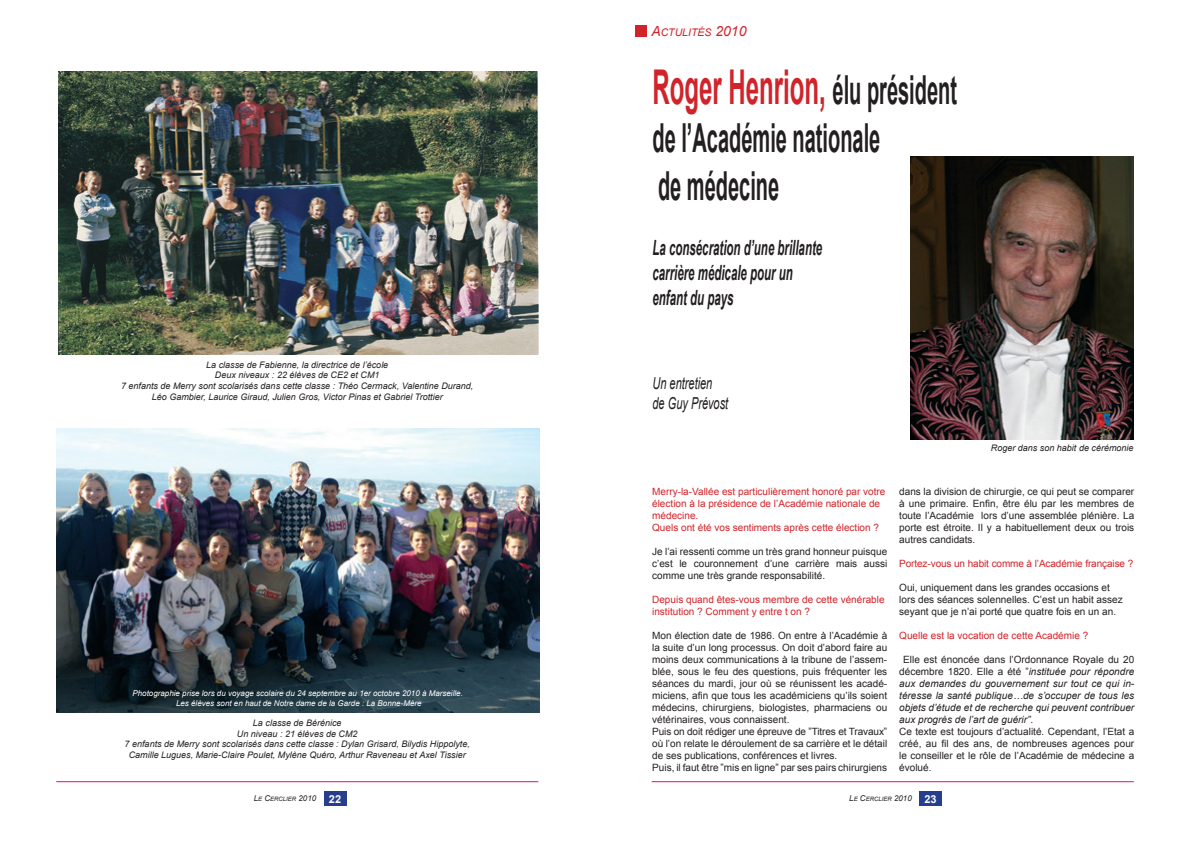
<style>
.page{position:relative;width:1191px;height:842px;background:#fff}
.page>*{position:absolute;margin:0;border:0;box-sizing:border-box;transform-origin:0 0}
.t1{font:700 48px "Arial";color:#d1232a;scale:.5 1}
.t2{font:700 40px/48px "Arial";color:#231f20;scale:.5 1}
.t3{font:italic 700 21px/25px "Arial Narrow";color:#231f20;scale:.67 1}
.t4{font:italic 16.5px/20px "Arial";color:#231f20;scale:.67 1}
.t5{font:italic 10.5px "Arial";color:#d1232a}
.t6{font:10px/12px "Arial";color:#231f20}
.t7{font:10px/12px "Arial";color:#d1232a}
.t8{font:italic 9px/10.8px "Arial";color:#231f20;text-align:center}
.t9{font:italic 8px/9.6px "Arial";color:#fff;text-align:center}
.t10{font:italic 6px "Arial";color:#231f20}
.s1{font-size:14px}
.s2{font-size:40px;color:#231f20}
.s3{font-style:italic}
.s4{font-size:8px}
.s5{font-weight:700;font-style:normal;font-size:11px;color:#fff}
</style>
<div class="page">
<div style="left:324px;top:791px;width:22px;height:15px;background:#253f8e"></div>
<hr style="left:56px;top:781px;width:482px;height:1px;background:#ed028c">
<div style="left:919px;top:791px;width:23px;height:15px;background:#253f8e"></div>
<hr style="left:651px;top:781px;width:482px;height:1px;background:#ed028c">
<div style="left:635px;top:26px;width:11px;height:11px;background:#d1232a"></div>
<img style="left:911px;top:156px;width:222px;height:283px">
<img style="left:59px;top:71px;width:479px;height:284px">
<img style="left:57px;top:429px;width:482px;height:283px">
<p class="t5" style="left:651px;top:25px;width:97px"><span class="s1">A</span>CTULITÉS <span class="s1">2010</span></p>
<h1 class="t1" style="left:652px;top:56px;width:610px">Roger Henrion, <span class="s2">élu président</span></h1>
<h2 class="t2" style="left:652px;top:116px;width:457px">de l’Académie nationale de médecine</h2>
<p class="t8" style="left:121px;top:359px;width:354px">La classe de Fabienne, la directrice de l’école<br>Deux niveaux : 22 élèves de CE2 et CM1<br>7 enfants de Merry sont scolarisés dans cette classe : Théo Cermack, Valentine Durand, Léo Gambier, Laurice Giraud, Julien Gros, Victor Pinas et Gabriel Trottier</p>
<p class="t9" style="left:132px;top:689px;width:332px">Photographie prise lors du voyage scolaire du 24 septembre au 1er octobre 2010 à Marseille.<br>Les élèves sont en haut de Notre dame de la Garde : La Bonne-Mère</p>
<p class="t8" style="left:125px;top:717px;width:347px">La classe de Bérénice<br>Un niveau : 21 élèves de CM2<br>7 enfants de Merry sont scolarisés dans cette classe : Dylan Grisard, Bilydis Hippolyte, Camille Lugues, Marie-Claire Poulet, Mylène Quéro, Arthur Raveneau et Axel Tissier</p>
<h3 class="t3" style="left:652px;top:234px;width:255px">La consécration d’une brillante carrière médicale pour un enfant du pays</h3>
<h3 class="t4" style="left:652px;top:373px;width:115px">Un entretien de Guy Prévost</h3>
<p class="t8" style="left:991px;top:442px;width:144px">Roger dans son habit de cérémonie</p>
<p class="t7" style="left:652px;top:486px;width:235px">Merry-la-Vallée est particulièrement honoré par votre élection à la présidence de l’Académie nationale de médecine.<br>Quels ont été vos sentiments après cette élection ?</p>
<p class="t6" style="left:652px;top:546px;width:236px;text-align:justify">Je l’ai ressenti comme un très grand honneur puisque c’est le couronnement d’une carrière mais aussi comme une très grande responsabilité.</p>
<p class="t7" style="left:652px;top:594px;width:234px">Depuis quand êtes-vous membre de cette vénérable institution ? Comment y entre t on ?</p>
<p class="t6" style="left:652px;top:630px;width:236px">Mon élection date de 1986. On entre à l’Académie à la suite d’un long processus. On doit d’abord faire au moins deux communications à la tribune de l’assem&shy;blée, sous le feu des questions, puis fréquenter les séances du mardi, jour où se réunissent les acadé&shy;miciens, afin que tous les académiciens qu’ils soient médecins, chirurgiens, biologistes, pharmaciens ou vétérinaires, vous connaissent.<br>Puis on doit rédiger une épreuve de ”Titres et Travaux” où l’on relate le déroulement de sa carrière et le détail de ses publications, conférences et livres.<br>Puis, il faut être ”mis en ligne” par ses pairs chirurgiens</p>
<p class="t6" style="left:899px;top:486px;width:236px;text-align:justify">dans la division de chirurgie, ce qui peut se comparer à une primaire. Enfin, être élu par les membres de toute l’Académie lors d’une assemblée plénière. La porte est étroite. Il y a habituellement deux ou trois autres candidats.</p>
<p class="t7" style="left:899px;top:558px;width:235px">Portez-vous un habit comme à l’Académie française ?</p>
<p class="t6" style="left:899px;top:582px;width:225px">Oui, uniquement dans les grandes occasions et lors des séances solennelles. C’est un habit assez seyant que je n’ai porté que quatre fois en un an.</p>
<p class="t7" style="left:899px;top:630px;width:191px">Quelle est la vocation de cette Académie ?</p>
<p class="t6" style="left:899px;top:654px;width:236px;text-indent:4px">Elle est énoncée dans l’Ordonnance Royale du 20 décembre 1820. Elle a été ”<span class="s3">instituée pour répondre aux demandes du gouvernement sur tout ce qui in&shy;téresse la santé publique…de s’occuper de tous les objets d’étude et de recherche qui peuvent contribuer aux progrès de l’art de guérir”</span>.<br>Ce texte est toujours d’actualité. Cependant, l’Etat a créé, au fil des ans, de nombreuses agences pour le conseiller et le rôle de l’Académie de médecine a évolué.</p>
<p class="t10" style="left:254px;top:795px;width:89px"><span class="s4">L</span>E <span class="s4">C</span>ERCLIER <span class="s4">2010</span> <span class="s5">22</span></p>
<p class="t10" style="left:849px;top:795px;width:89px"><span class="s4">L</span>E <span class="s4">C</span>ERCLIER <span class="s4">2010</span> <span class="s5">23</span></p>
</div>
